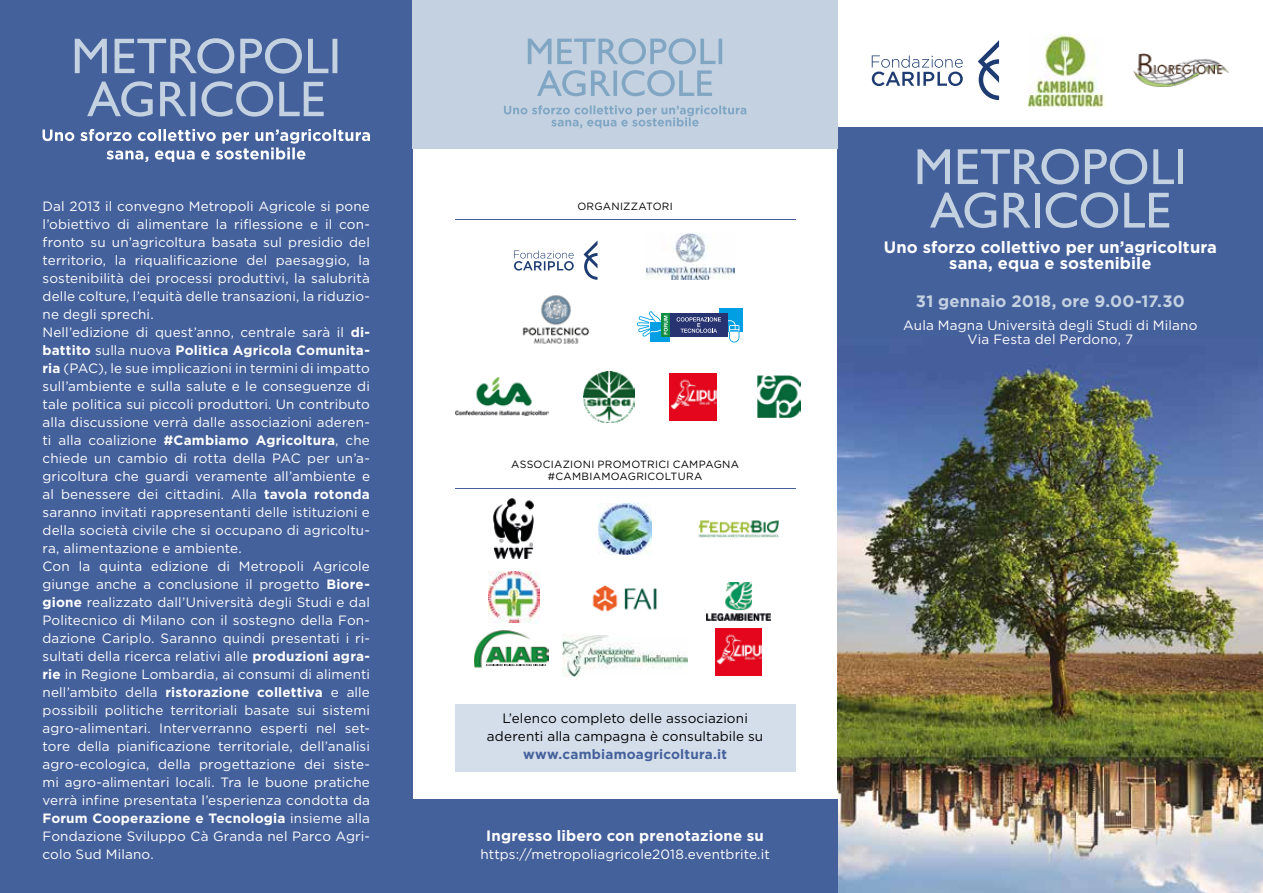
<style>
.page{position:relative;width:1263px;height:893px;background:#fff}
.page>*{position:absolute;margin:0;border:0;box-sizing:border-box;transform-origin:0 0}
.t1{font:51px/43.5px "Gill Sans";color:#c3d1e1;text-align:center}
.t2{font:700 16.5px/16.5px "Gotham";letter-spacing:.005em;color:#fff;text-align:center}
.t3{font:700 16.5px "Gotham";letter-spacing:.005em;color:#c3d1e1}
.t4{font:700 15px "Gotham";letter-spacing:.01em;color:#fff}
.t5{font:13.5px/18px "Gotham";letter-spacing:.01em;color:#fff;text-align:center}
.t6{font:13.5px/18px "Gotham";letter-spacing:.01em;color:#000;text-align:center}
.t7{font:700 13.5px "Gotham";letter-spacing:.015em;color:#45619c}
.t8{font:10.5px/12px "Gotham";letter-spacing:.025em;color:#000;text-align:center}
.s1{font-weight:700}
</style>
<div class="page">
<div style="left:838px;top:128px;width:425px;height:765px;background:#45619c"></div>
<img style="left:838px;top:364px;width:425px;height:529px">
<img style="left:1028px;top:34px;width:77px;height:72px">
<img style="left:1134px;top:54px;width:95px;height:32px">
<div style="left:0;top:0;width:412px;height:893px;background:#45619c"></div>
<div style="left:412px;top:0;width:426px;height:149px;background:#c3d1e1"></div>
<div style="left:412px;top:799px;width:426px;height:94px;background:#45619c"></div>
<hr style="left:455px;top:219px;width:340px;height:1px;background:#45619c">
<hr style="left:455px;top:489px;width:340px;height:1px;background:#45619c">
<svg style="left:43px;top:129px;width:327px;height:33px"></svg>
<svg style="left:87px;top:81px;width:237px;height:36px"></svg>
<svg style="left:75px;top:38px;width:262px;height:36px"></svg>
<svg style="left:504px;top:105px;width:242px;height:23px"></svg>
<svg style="left:537px;top:70px;width:175px;height:26px"></svg>
<svg style="left:528px;top:38px;width:194px;height:26px"></svg>
<img style="left:455px;top:378px;width:94px;height:38px">
<img style="left:758px;top:375px;width:42px;height:43px">
<img style="left:670px;top:373px;width:46px;height:47px">
<img style="left:583px;top:371px;width:51px;height:51px">
<div style="left:650px;top:322px;width:20px;height:20px;background:#009fe3"></div>
<div style="left:719px;top:308px;width:23px;height:24px;background:#009fe3"></div>
<div style="left:661px;top:313px;width:9px;height:24px;background:#0f8e44"></div>
<div style="left:670px;top:313px;width:58px;height:24px;background:#283471"></div>
<svg style="left:637px;top:311px;width:31px;height:26px"></svg>
<svg style="left:677px;top:317px;width:44px;height:16px"></svg>
<svg style="left:728px;top:320px;width:11px;height:23px"></svg>
<img style="left:645px;top:233px;width:89px;height:47px">
<img style="left:699px;top:520px;width:79px;height:18px">
<img style="left:488px;top:572px;width:51px;height:51px">
<img style="left:599px;top:503px;width:52px;height:51px">
<img style="left:494px;top:499px;width:40px;height:59px">
<img style="left:562px;top:635px;width:126px;height:41px">
<img style="left:706px;top:582px;width:65px;height:38px">
<img style="left:715px;top:628px;width:47px;height:47px">
<svg style="left:872px;top:40px;width:127px;height:60px"></svg>
<div style="left:455px;top:704px;width:340px;height:67px;background:#d4deea"></div>
<svg style="left:514px;top:241px;width:83px;height:39px"></svg>
<img style="left:522px;top:295px;width:68px;height:49px">
<img style="left:592px;top:585px;width:65px;height:27px">
<img style="left:475px;top:630px;width:73px;height:38px">
<svg style="left:486px;top:664px;width:60px;height:2px"></svg>
<p class="t5" style="left:43px;top:197px;width:329px;text-align:left">Dal 2013 il convegno Metropoli Agricole si pone l’obiettivo di alimentare la riflessione e il con&shy;fronto su un’agricoltura basata sul presidio del territorio, la riqualificazione del paesaggio, la sostenibilità dei processi produttivi, la salubrità delle colture, l’equità delle transazioni, la riduzio&shy;ne degli sprechi.<br>Nell’edizione di quest’anno, centrale sarà il <span class="s1">di&shy;battito</span> sulla nuova <span class="s1">Politica Agricola Comunita&shy;ria</span> (PAC), le sue implicazioni in termini di impatto sull’ambiente e sulla salute e le conseguenze di tale politica sui piccoli produttori. Un contributo alla discussione verrà dalle associazioni aderen&shy;ti alla coalizione <span class="s1">#Cambiamo Agricoltura</span>, che chiede un cambio di rotta della PAC per un’a&shy;gricoltura che guardi veramente all’ambiente e al benessere dei cittadini. Alla <span class="s1">tavola rotonda </span>saranno invitati rappresentanti delle istituzioni e della società civile che si occupano di agricoltu&shy;ra, alimentazione e ambiente.<br>Con la quinta edizione di Metropoli Agricole giunge anche a conclusione il progetto <span class="s1">Biore&shy;gione</span> realizzato dall’Università degli Studi e dal Politecnico di Milano con il sostegno della Fon&shy;dazione Cariplo. Saranno quindi presentati i ri&shy;sultati della ricerca relativi alle <span class="s1">produzioni agra&shy;rie</span> in Regione Lombardia, ai consumi di alimenti nell’ambito della <span class="s1">ristorazione collettiva</span> e alle possibili politiche territoriali basate sui sistemi agro-alimentari. Interverranno esperti nel set&shy;tore della pianificazione territoriale, dell’analisi agro-ecologica, della progettazione dei siste&shy;mi agro-alimentari locali. Tra le buone pratiche verrà infine presentata l’esperienza condotta da <span class="s1">Forum Cooperazione e Tecnologia</span> insieme alla Fondazione Sviluppo Cà Granda nel Parco Agri&shy;colo Sud Milano.</p>
<p class="t8" style="left:577px;top:200px;width:97px">ORGANIZZATORI</p>
<p class="t8" style="left:511px;top:458px;width:230px">ASSOCIAZIONI PROMOTRICI CAMPAGNA #CAMBIAMOAGRICOLTURA</p>
<p class="t6" style="left:487px;top:709px;width:278px">L’elenco completo delle associazioni aderenti alla campagna è consultabile su</p>
<p class="t7" style="left:523px;top:745px;width:206px">www.cambiamoagricoltura.it</p>
<p class="t4" style="left:486px;top:826px;width:279px">Ingresso libero con prenotazione su</p>
<p class="t5" style="left:480px;top:845px;width:291px">https://metropoliagricole2018.eventbrite.it</p>
<h1 class="t1" style="left:914px;top:146px;width:275px">METROPOLI<br>AGRICOLE</h1>
<p class="t2" style="left:884px;top:238px;width:335px">Uno sforzo collettivo per un’agricoltura sana, equa e sostenibile</p>
<p class="t3" style="left:916px;top:291px;width:270px">31 gennaio 2018, ore 9.00-17.30</p>
<p class="t5" style="left:903px;top:318px;width:296px;line-height:14.2px">Aula Magna Università degli Studi di Milano<br>Via Festa del Perdono, 7</p>
</div>
